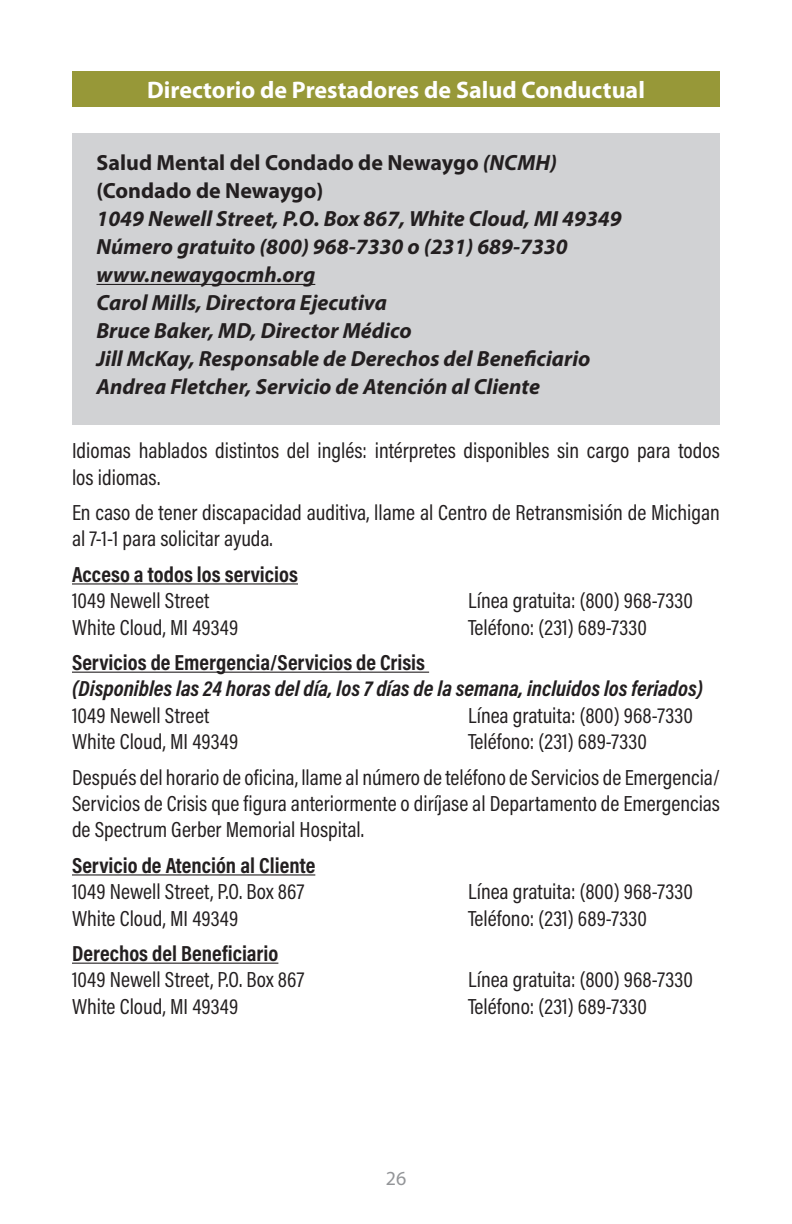
<style>
.page{position:relative;width:792px;height:1224px;background:#fff}
.page>*{position:absolute;margin:0;border:0;box-sizing:border-box;transform-origin:0 0}
.t1{font:700 24px "Myriad Pro";color:#fff}
.t2{font:22px/26.4px "Acumin Pro Cond";color:#231f20}
.t3{font:italic 700 22px "Myriad Pro";color:#231f20}
.t4{font:700 22px "Acumin Pro Cond";color:#231f20}
.t5{font:italic 700 22px "Acumin Pro Cond";color:#231f20}
.t6{font:700 22px "Myriad Pro";color:#231f20}
.t7{font:20px "Myriad Pro";color:#939598}
.s1{font-style:italic}
</style>
<div class="page">
<div style="left:72px;top:71px;width:648px;height:36px;background:#979838"></div>
<div style="left:72px;top:133px;width:648px;height:292px;background:#d1d2d4"></div>
<hr style="left:96px;top:284px;width:219px;height:1px;background:#231f20">
<hr style="left:72px;top:583px;width:226px;height:2px;background:#231f20">
<hr style="left:72px;top:672px;width:357px;height:1px;background:#231f20">
<hr style="left:72px;top:874px;width:243px;height:2px;background:#231f20">
<hr style="left:72px;top:963px;width:206px;height:1px;background:#231f20">
<p class="t1" style="left:147px;top:74px;width:499px">Directorio de Prestadores de Salud Conductual</p>
<p class="t6" style="left:96px;top:148px;width:462px">Salud Mental del Condado de Newaygo <span class="s1">(NCMH)</span></p>
<p class="t6" style="left:96px;top:176px;width:228px">(Condado de Newaygo)</p>
<p class="t3" style="left:96px;top:205px;width:527px">1049 Newell Street, P.O. Box 867, White Cloud, MI 49349</p>
<p class="t3" style="left:96px;top:233px;width:473px">Número gratuito (800) 968-7330 o (231) 689-7330</p>
<p class="t3" style="left:96px;top:261px;width:220px">www.newaygocmh.org</p>
<p class="t3" style="left:96px;top:289px;width:292px">Carol Mills, Directora Ejecutiva</p>
<p class="t3" style="left:96px;top:317px;width:317px">Bruce Baker, MD, Director Médico</p>
<p class="t3" style="left:96px;top:345px;width:496px">Jill McKay, Responsable de Derechos del Beneficiario</p>
<p class="t3" style="left:96px;top:373px;width:445px">Andrea Fletcher, Servicio de Atención al Cliente</p>
<p class="t2" style="left:72px;top:437px;width:649px">Idiomas hablados distintos del inglés: intérpretes disponibles sin cargo para todos los idiomas.</p>
<p class="t2" style="left:72px;top:499px;width:649px">En caso de tener discapacidad auditiva, llame al Centro de Retransmisión de Michigan al 7-1-1 para solicitar ayuda.</p>
<p class="t4" style="left:72px;top:560px;width:227px">Acceso a todos los servicios</p>
<p class="t2" style="left:72px;top:587px;width:139px">1049 Newell Street</p>
<p class="t2" style="left:468px;top:587px;width:226px">Línea gratuita: (800) 968-7330</p>
<p class="t2" style="left:72px;top:613px;width:168px">White Cloud, MI 49349</p>
<p class="t2" style="left:468px;top:613px;width:180px">Teléfono: (231) 689-7330</p>
<p class="t4" style="left:72px;top:648px;width:355px">Servicios de Emergencia/Servicios de Crisis</p>
<p class="t5" style="left:72px;top:674px;width:633px">(Disponibles las 24 horas del día, los 7 días de la semana, incluidos los feriados)</p>
<p class="t2" style="left:72px;top:702px;width:139px">1049 Newell Street</p>
<p class="t2" style="left:468px;top:702px;width:226px">Línea gratuita: (800) 968-7330</p>
<p class="t2" style="left:72px;top:728px;width:168px">White Cloud, MI 49349</p>
<p class="t2" style="left:468px;top:728px;width:180px">Teléfono: (231) 689-7330</p>
<p class="t2" style="left:72px;top:763px;width:650px;text-align:justify">Después del horario de oficina, llame al número de teléfono de Servicios de Emergencia/ Servicios de Crisis que figura anteriormente o diríjase al Departamento de Emergencias de Spectrum Gerber Memorial Hospital.</p>
<p class="t4" style="left:72px;top:851px;width:245px">Servicio de Atención al Cliente</p>
<p class="t2" style="left:72px;top:878px;width:234px">1049 Newell Street, P.O. Box 867</p>
<p class="t2" style="left:468px;top:878px;width:226px">Línea gratuita: (800) 968-7330</p>
<p class="t2" style="left:72px;top:904px;width:168px">White Cloud, MI 49349</p>
<p class="t2" style="left:468px;top:904px;width:180px">Teléfono: (231) 689-7330</p>
<p class="t4" style="left:72px;top:939px;width:208px">Derechos del Beneficiario</p>
<p class="t2" style="left:72px;top:966px;width:234px">1049 Newell Street, P.O. Box 867</p>
<p class="t2" style="left:468px;top:966px;width:226px">Línea gratuita: (800) 968-7330</p>
<p class="t2" style="left:72px;top:993px;width:168px">White Cloud, MI 49349</p>
<p class="t2" style="left:468px;top:993px;width:180px">Teléfono: (231) 689-7330</p>
<p class="t7" style="left:386px;top:1166px;width:22px">26</p>
</div>
